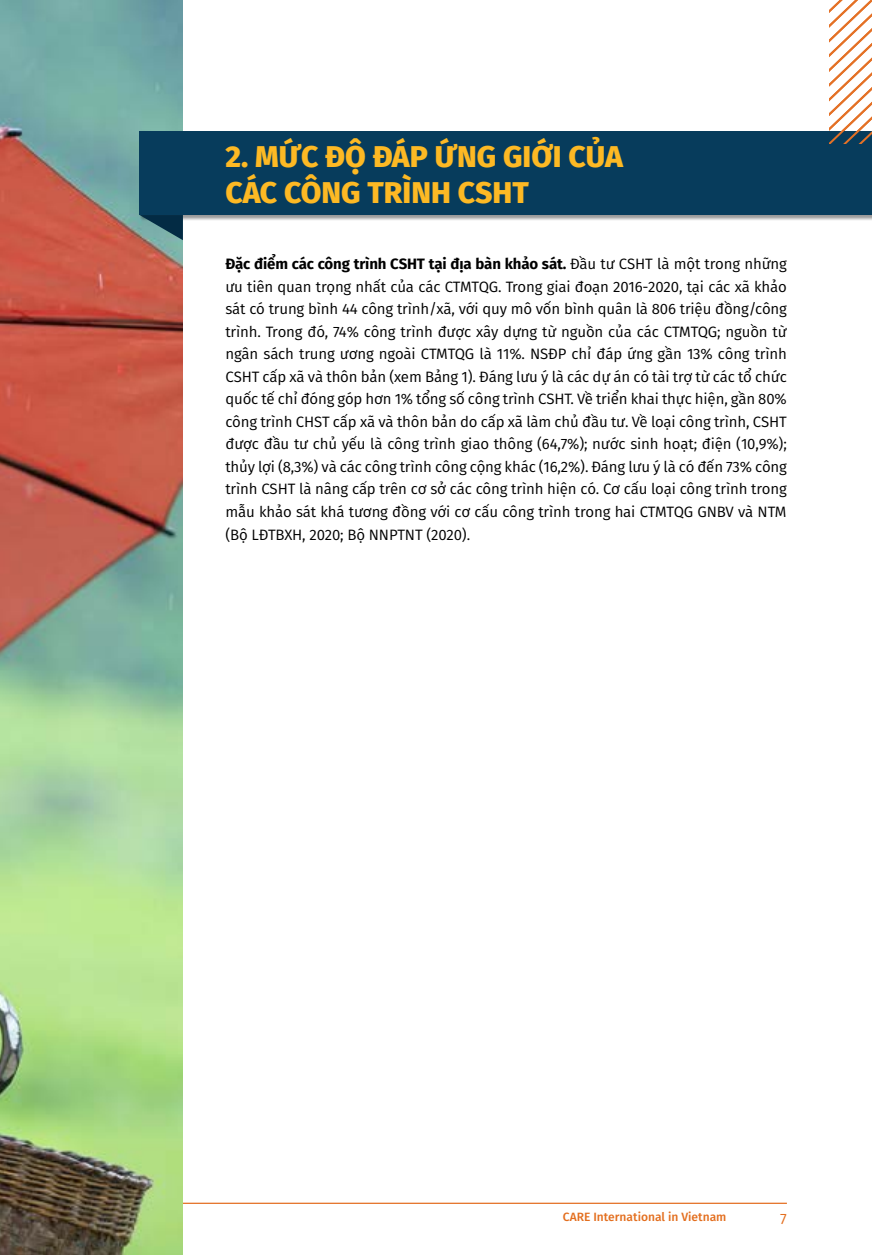
<style>
.page{position:relative;width:872px;height:1255px;background:#fff}
.page>*{position:absolute;margin:0;border:0;box-sizing:border-box;transform-origin:0 0}
.t1{font:800 30px/36px "Fira Sans";color:#fdb924}
.t2{font:15px/22.5px "Fira Sans";letter-spacing:-.01em;color:#000;text-align:justify}
.t3{font:15px "Fira Sans";color:#e36e1e}
.t4{font:500 12px "Fira Sans";color:#e36e1e}
.s1{font-weight:700}
</style>
<div class="page">
<hr style="left:85px;top:1202px;width:702px;height:1px;background:#e47126">
<img style="left:0;top:0;width:183px;height:1254px">
<div style="left:140px;top:132px;width:732px;height:89px;background:#000;opacity:.4"></div>
<div style="left:140px;top:132px;width:732px;height:83px;background:#073c5c"></div>
<svg style="left:140px;top:215px;width:43px;height:25px"></svg>
<svg style="left:829px;top:0;width:43px;height:144px"></svg>
<h1 class="t1" style="left:225px;top:136px;width:399px">2. MỨC ĐỘ ĐÁP ỨNG GIỚI CỦA<br>CÁC CÔNG TRÌNH CSHT</h1>
<p class="t2" style="left:225px;top:252px;width:563px"><span class="s1">Đặc điểm các công trình CSHT tại địa bàn khảo sát.</span> Đầu tư CSHT là một trong những ưu tiên quan trọng nhất của các CTMTQG. Trong giai đoạn 2016-2020, tại các xã khảo sát có trung bình 44 công trình/xã, với quy mô vốn bình quân là 806 triệu đồng/công trình. Trong đó, 74% công trình được xây dựng từ nguồn của các CTMTQG; nguồn từ ngân sách trung ương ngoài CTMTQG là 11%. NSĐP chỉ đáp ứng gần 13% công trình CSHT cấp xã và thôn bản (xem Bảng 1). Đáng lưu ý là các dự án có tài trợ từ các tổ chức quốc tế chỉ đóng góp hơn 1% tổng số công trình CSHT. Về triển khai thực hiện, gần 80% công trình CHST cấp xã và thôn bản do cấp xã làm chủ đầu tư. Về loại công trình, CSHT được đầu tư chủ yếu là công trình giao thông (64,7%); nước sinh hoạt; điện (10,9%); thủy lợi (8,3%) và các công trình công cộng khác (16,2%). Đáng lưu ý là có đến 73% công trình CSHT là nâng cấp trên cơ sở các công trình hiện có. Cơ cấu loại công trình trong mẫu khảo sát khá tương đồng với cơ cấu công trình trong hai CTMTQG GNBV và NTM (Bộ LĐTBXH, 2020; Bộ NNPTNT (2020).</p>
<p class="t4" style="left:563px;top:1207px;width:165px">CARE International in Vietnam</p>
<p class="t3" style="left:780px;top:1207px;width:8px">7</p>
</div>
